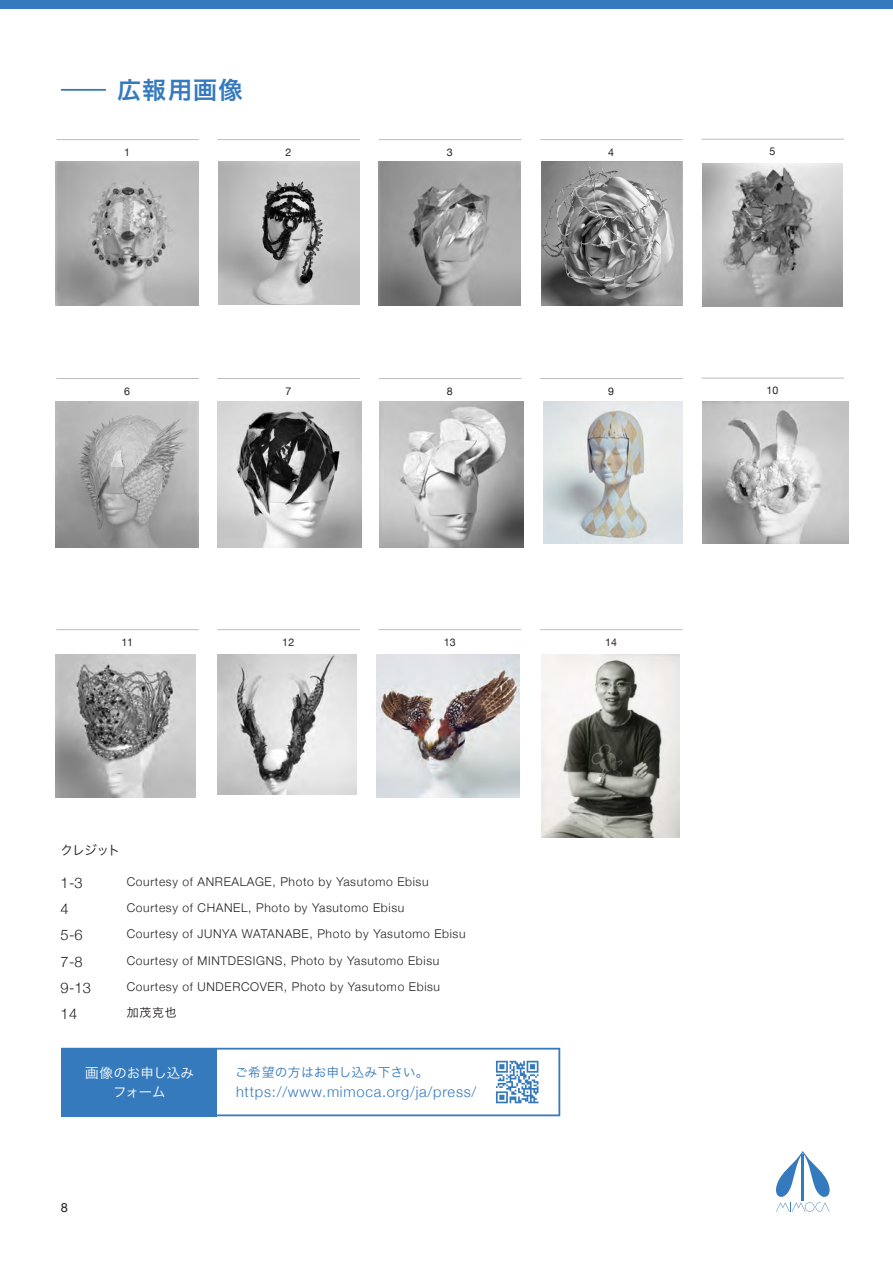
<style>
.page{position:relative;width:893px;height:1263px;background:#fff}
.page>*{position:absolute;margin:0;border:0;box-sizing:border-box;transform-origin:0 0}
.t1{font:24px "Hira Kaku Pro W6";letter-spacing:.05em;color:#367abe}
.t2{font:300 14.7px "Helvetica Neue";letter-spacing:.05em;color:#367abe}
.t3{font:300 14.7px/26.2px "Helvetica Neue";color:#231f20}
.t4{font:13.5px/19.5px "Hira Kaku Pro W3";letter-spacing:-.005em;color:#fff;text-align:center}
.t5{font:12.75px "Hira Kaku Pro W3";letter-spacing:.02em;color:#367abe}
.t6{font:12.75px "Hira Kaku Pro W3";letter-spacing:-.075em;color:#231f20}
.t7{font:12.75px "Helvetica Neue";color:#231f20}
.t8{font:300 12.15px/26.2px "Helvetica Neue";letter-spacing:.05em;color:#231f20}
.t9{font:12px "Hira Kaku Pro W3";color:#231f20}
.t10{font:10.65px "Helvetica Neue";letter-spacing:.025em;color:#231f20}
</style>
<div class="page">
<div style="left:0;top:0;width:893px;height:9px;background:#367abe"></div>
<svg style="left:776px;top:1151px;width:54px;height:61px"></svg>
<hr style="left:61px;top:89px;width:45px;height:2px;background:#367abe">
<svg style="left:61px;top:1048px;width:499px;height:68px"></svg>
<img style="left:56px;top:162px;width:143px;height:143px">
<hr style="left:217px;top:139px;width:143px;height:1px;background:#bcbdc0">
<hr style="left:56px;top:139px;width:143px;height:1px;background:#bcbdc0">
<img style="left:378px;top:162px;width:142px;height:143px">
<hr style="left:540px;top:139px;width:143px;height:1px;background:#bcbdc0">
<img style="left:541px;top:162px;width:142px;height:143px">
<hr style="left:701px;top:139px;width:143px;height:1px;background:#bcbdc0">
<img style="left:702px;top:164px;width:141px;height:143px">
<img style="left:217px;top:401px;width:144px;height:147px">
<img style="left:379px;top:401px;width:144px;height:147px">
<img style="left:542px;top:654px;width:138px;height:184px">
<img style="left:55px;top:402px;width:144px;height:145px">
<hr style="left:379px;top:139px;width:142px;height:1px;background:#bcbdc0">
<hr style="left:217px;top:378px;width:143px;height:1px;background:#bcbdc0">
<hr style="left:56px;top:378px;width:143px;height:1px;background:#bcbdc0">
<hr style="left:540px;top:378px;width:143px;height:1px;background:#bcbdc0">
<hr style="left:701px;top:378px;width:143px;height:1px;background:#bcbdc0">
<hr style="left:379px;top:378px;width:142px;height:1px;background:#bcbdc0">
<hr style="left:217px;top:629px;width:143px;height:1px;background:#bcbdc0">
<hr style="left:56px;top:629px;width:143px;height:1px;background:#bcbdc0">
<hr style="left:540px;top:629px;width:143px;height:1px;background:#bcbdc0">
<hr style="left:379px;top:629px;width:142px;height:1px;background:#bcbdc0">
<img style="left:218px;top:162px;width:141px;height:142px">
<img style="left:543px;top:401px;width:140px;height:142px">
<img style="left:55px;top:654px;width:141px;height:144px">
<img style="left:377px;top:654px;width:142px;height:144px">
<img style="left:218px;top:654px;width:138px;height:140px">
<img style="left:702px;top:401px;width:146px;height:142px">
<h1 class="t1" style="left:117px;top:68px;width:127px">広報用画像</h1>
<p class="t10" style="left:124px;top:144px;width:7px">1</p>
<p class="t10" style="left:285px;top:144px;width:7px">2</p>
<p class="t10" style="left:447px;top:144px;width:7px">3</p>
<p class="t10" style="left:608px;top:144px;width:7px">4</p>
<p class="t10" style="left:769px;top:144px;width:7px">5</p>
<p class="t10" style="left:124px;top:383px;width:7px">6</p>
<p class="t10" style="left:285px;top:383px;width:7px">7</p>
<p class="t10" style="left:447px;top:383px;width:7px">8</p>
<p class="t10" style="left:608px;top:383px;width:7px">9</p>
<p class="t10" style="left:766px;top:383px;width:14px">10</p>
<p class="t10" style="left:121px;top:634px;width:13px">11</p>
<p class="t10" style="left:282px;top:634px;width:14px">12</p>
<p class="t10" style="left:444px;top:634px;width:14px">13</p>
<p class="t10" style="left:605px;top:634px;width:13px">14</p>
<p class="t6" style="left:61px;top:839px;width:61px">クレジット</p>
<p class="t3" style="left:61px;top:868px;width:32px">1-3<br>4<br>5-6<br>7-8<br>9-13<br>14</p>
<p class="t8" style="left:127px;top:867px;width:340px">Courtesy of ANREALAGE, Photo by Yasutomo Ebisu Courtesy of CHANEL, Photo by Yasutomo Ebisu<br>Courtesy of JUNYA WATANABE, Photo by Yasutomo Ebisu Courtesy of MINTDESIGNS, Photo by Yasutomo Ebisu Courtesy of UNDERCOVER, Photo by Yasutomo Ebisu</p>
<p class="t9" style="left:127px;top:1001px;width:52px">加茂克也</p>
<p class="t4" style="left:85px;top:1062px;width:110px">画像のお申し込みフォーム</p>
<p class="t7" style="left:61px;top:1198px;width:9px">8</p>
<p class="t5" style="left:235px;top:1060px;width:195px">ご希望の方はお申し込み下さい。</p>
<p class="t2" style="left:236px;top:1079px;width:242px">https://www.mimoca.org/ja/press/</p>
</div>
